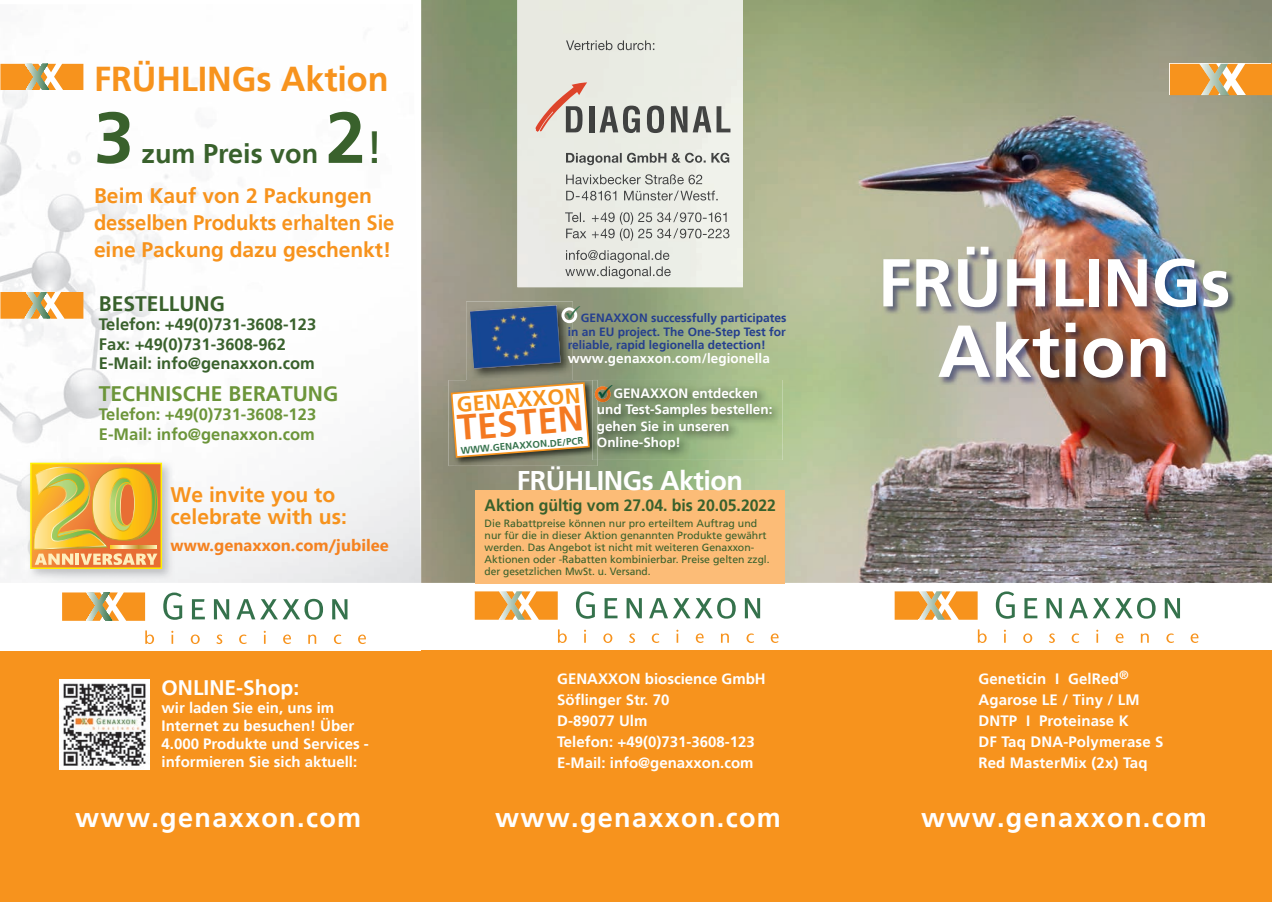
<style>
.page{position:relative;width:1272px;height:902px;background:#fff}
.page>*{position:absolute;margin:0;border:0;box-sizing:border-box;transform-origin:0 0}
.t1{font:700 73.5px "Frutiger LT";color:#fff}
.t2{font:700 72px "Frutiger LT";color:#39612c}
.t3{font:700 67.5px "Frutiger LT";color:#fff}
.t4{font:700 35.55px "Frutiger LT";color:#f47921}
.t5{font:700 34.5px "Frutiger LT";letter-spacing:-.005em;color:#f7931d}
.t6{font:700 27px "Frutiger LT";letter-spacing:.05em;color:#fff}
.t7{font:700 27px "Frutiger LT";letter-spacing:-.02em;color:#fff}
.t8{font:700 27px "Frutiger LT";color:#39612c}
.t9{font:700 21.45px "Frutiger LT";color:#f7931d}
.t10{font:700 21px/27px "Frutiger LT";letter-spacing:-.005em;color:#f7931d}
.t11{font:700 21px "Frutiger LT";color:#6c953a}
.t12{font:700 21px "Frutiger LT";color:#fff}
.t13{font:700 21px "Frutiger LT";color:#39612c}
.t14{font:700 16.5px/19.5px "Frutiger LT";color:#39612c}
.t15{font:700 16.5px/19.5px "Frutiger LT";color:#6c953a}
.t16{font:700 16.5px "Frutiger LT";color:#39612c;scale:.96 1}
.t17{font:700 16.5px "Segoe UI";letter-spacing:.005em;color:#f58220}
.t18{font:700 15px/21px "Frutiger LT";color:#fff}
.t19{font:700 13.5px/16.5px "Frutiger LT";color:#fff}
.t20{font:700 12px/13.5px "Frutiger LT";color:#253f8e;text-align:justify}
.t21{font:10.5px/12px "Frutiger LT";color:#39612c}
.t22{font:700 9.6px "Frutiger LT";color:#35724c}
.s1{font-weight:400;font-size:45px}
.s2{color:#35724c}
.s3{color:#064f37}
</style>
<div class="page">
<div style="left:421px;top:651px;width:850px;height:250px;background:#f7931d"></div>
<img style="left:0;top:63px;width:421px;height:520px">
<img style="left:421px;top:0;width:850px;height:583px">
<img style="left:882px;top:246px;width:355px;height:140px">
<svg style="left:475px;top:591px;width:82px;height:29px;background:#eea952"></svg>
<svg style="left:576px;top:591px;width:19px;height:27px"></svg>
<svg style="left:604px;top:598px;width:13px;height:20px"></svg>
<svg style="left:626px;top:598px;width:16px;height:20px"></svg>
<svg style="left:649px;top:597px;width:86px;height:21px"></svg>
<svg style="left:744px;top:598px;width:16px;height:20px"></svg>
<svg style="left:558px;top:629px;width:8px;height:14px"></svg>
<svg style="left:584px;top:629px;width:2px;height:13px"></svg>
<svg style="left:603px;top:633px;width:9px;height:10px"></svg>
<svg style="left:629px;top:633px;width:6px;height:10px"></svg>
<svg style="left:651px;top:633px;width:8px;height:10px"></svg>
<svg style="left:676px;top:629px;width:2px;height:13px"></svg>
<svg style="left:695px;top:633px;width:8px;height:10px"></svg>
<svg style="left:721px;top:633px;width:8px;height:9px"></svg>
<svg style="left:746px;top:633px;width:8px;height:10px"></svg>
<svg style="left:770px;top:633px;width:8px;height:10px"></svg>
<svg style="left:1169px;top:64px;width:102px;height:32px;background:#eca750"></svg>
<div style="left:475px;top:490px;width:309px;height:93px;background:#fcbc77"></div>
<svg style="left:894px;top:591px;width:83px;height:29px;background:#eeaa54"></svg>
<svg style="left:995px;top:591px;width:19px;height:27px"></svg>
<svg style="left:1024px;top:598px;width:13px;height:20px"></svg>
<svg style="left:1046px;top:598px;width:15px;height:20px"></svg>
<svg style="left:1069px;top:597px;width:86px;height:21px"></svg>
<svg style="left:1164px;top:598px;width:15px;height:20px"></svg>
<svg style="left:977px;top:629px;width:9px;height:14px"></svg>
<svg style="left:1003px;top:629px;width:2px;height:13px"></svg>
<svg style="left:1023px;top:633px;width:9px;height:10px"></svg>
<svg style="left:1049px;top:633px;width:5px;height:10px"></svg>
<svg style="left:1071px;top:633px;width:8px;height:10px"></svg>
<svg style="left:1096px;top:629px;width:2px;height:13px"></svg>
<svg style="left:1115px;top:633px;width:8px;height:10px"></svg>
<svg style="left:1140px;top:633px;width:8px;height:9px"></svg>
<svg style="left:1166px;top:633px;width:7px;height:10px"></svg>
<svg style="left:1190px;top:633px;width:8px;height:10px"></svg>
<hr style="left:1271px;top:64px;width:1px;height:31px;background:#f7931d">
<div style="left:517px;top:0;width:225px;height:287px;background:#eaebe4"></div>
<img style="left:589px;top:106px;width:5px;height:26px">
<img style="left:599px;top:106px;width:19px;height:26px">
<img style="left:623px;top:106px;width:17px;height:27px">
<img style="left:647px;top:106px;width:17px;height:27px">
<img style="left:671px;top:106px;width:16px;height:26px">
<img style="left:692px;top:106px;width:19px;height:26px">
<img style="left:716px;top:106px;width:14px;height:26px">
<img style="left:535px;top:82px;width:52px;height:50px">
<img style="left:575px;top:266px;width:95px;height:13px">
<img style="left:566px;top:250px;width:103px;height:13px">
<img style="left:566px;top:228px;width:163px;height:13px">
<img style="left:565px;top:212px;width:161px;height:13px">
<img style="left:566px;top:190px;width:149px;height:11px">
<img style="left:566px;top:174px;width:136px;height:10px">
<img style="left:566px;top:153px;width:163px;height:10px">
<img style="left:566px;top:40px;width:88px;height:10px">
<div style="left:0;top:651px;width:421px;height:250px;background:#f7931d"></div>
<svg style="left:62px;top:592px;width:83px;height:28px;background:#e7a54d"></svg>
<svg style="left:163px;top:592px;width:19px;height:27px"></svg>
<svg style="left:192px;top:599px;width:13px;height:20px"></svg>
<svg style="left:214px;top:599px;width:15px;height:20px"></svg>
<svg style="left:236px;top:598px;width:87px;height:21px"></svg>
<svg style="left:332px;top:599px;width:15px;height:20px"></svg>
<svg style="left:145px;top:630px;width:9px;height:14px"></svg>
<svg style="left:171px;top:630px;width:2px;height:13px"></svg>
<svg style="left:191px;top:634px;width:9px;height:10px"></svg>
<svg style="left:216px;top:634px;width:6px;height:10px"></svg>
<svg style="left:239px;top:634px;width:8px;height:10px"></svg>
<svg style="left:264px;top:630px;width:2px;height:13px"></svg>
<svg style="left:283px;top:634px;width:8px;height:10px"></svg>
<svg style="left:308px;top:634px;width:8px;height:9px"></svg>
<svg style="left:334px;top:634px;width:7px;height:10px"></svg>
<svg style="left:358px;top:634px;width:8px;height:10px"></svg>
<svg style="left:0;top:64px;width:83px;height:25px;background:#e8a44b"></svg>
<svg style="left:0;top:292px;width:83px;height:26px;background:#e7a44b"></svg>
<img style="left:60px;top:679px;width:89px;height:90px">
<img style="left:26px;top:459px;width:148px;height:122px">
<img style="left:30px;top:462px;width:132px;height:107px">
<img style="left:448px;top:380px;width:149px;height:86px">
<svg style="left:450px;top:382px;width:139px;height:76px"></svg>
<img style="left:597px;top:380px;width:185px;height:80px">
<img style="left:592px;top:380px;width:5px;height:80px">
<img style="left:595px;top:386px;width:15px;height:16px">
<img style="left:466px;top:301px;width:107px;height:80px">
<img style="left:470px;top:305px;width:90px;height:63px">
<svg style="left:561px;top:307px;width:16px;height:16px"></svg>
<h3 class="t5" style="left:94px;top:59px;width:296px">FRÜHLINGs Aktion</h3>
<h2 class="t2" style="left:94px;top:95px;width:42px">3</h2>
<h2 class="t2" style="left:326px;top:95px;width:59px">2<span class="s1">!</span></h2>
<h3 class="t10" style="left:94px;top:182px;width:302px">Beim Kauf von 2 Packungen desselben Produkts erhalten Sie eine Packung dazu geschenkt!</h3>
<h3 class="t13" style="left:99px;top:291px;width:128px">BESTELLUNG</h3>
<p class="t14" style="left:99px;top:315px;width:219px">Telefon: +49(0)731-3608-123<br>Fax: +49(0)731-3608-962<br>E-Mail: info@genaxxon.com</p>
<h3 class="t11" style="left:99px;top:381px;width:241px">TECHNISCHE BERATUNG</h3>
<p class="t15" style="left:99px;top:405px;width:219px">Telefon: +49(0)731-3608-123<br>E-Mail: info@genaxxon.com</p>
<h3 class="t8" style="left:142px;top:138px;width:178px">zum Preis von</h3>
<h3 class="t10" style="left:171px;top:483px;width:178px;line-height:22.5px">We invite you to celebrate with us:</h3>
<p class="t17" style="left:171px;top:530px;width:220px">www.genaxxon.com/jubilee</p>
<h3 class="t12" style="left:161px;top:675px;width:139px">ONLINE-Shop:</h3>
<p class="t18" style="left:161px;top:699px;width:209px;line-height:18px">wir laden Sie ein, uns im<br>Internet zu besuchen! Über<br>4.000 Produkte und Services - informieren Sie sich aktuell:</p>
<h3 class="t6" style="left:75px;top:801px;width:287px">www.genaxxon.com</h3>
<p class="t20" style="left:564px;top:311px;width:223px"><span class="s2">✓</span>GENAXXON successfully participates in an EU project. The One-Step Test for reliable, rapid legionella detection!</p>
<p class="t19" style="left:568px;top:350px;width:204px">www.genaxxon.com/legionella</p>
<h3 class="t9" style="left:455px;top:392px;width:126px;rotate:-5deg">GENAXXON</h3>
<h3 class="t4" style="left:456px;top:406px;width:128px;rotate:-4deg">TESTEN</h3>
<p class="t22" style="left:460px;top:445px;width:124px;rotate:-5deg">WWW.GENAXXON.DE/PCR</p>
<p class="t19" style="left:597px;top:385px;width:177px"><span class="s3">✓</span>GENAXXON entdecken und Test-Samples bestellen: gehen Sie in unseren<br>Online-Shop!</p>
<h3 class="t7" style="left:517px;top:465px;width:227px">FRÜHLINGs Aktion</h3>
<p class="t16" style="left:484px;top:495px;width:305px">Aktion gültig vom 27.04. bis 20.05.2022</p>
<p class="t21" style="left:484px;top:517px;width:286px">Die Rabattpreise können nur pro erteiltem Auftrag und nur für die in dieser Aktion genannten Produkte gewährt werden. Das Angebot ist nicht mit weiteren Genaxxon-Aktionen oder -Rabatten kombinierbar. Preise gelten zzgl. der gesetzlichen MwSt. u. Versand.</p>
<p class="t18" style="left:557px;top:667px;width:210px">GENAXXON bioscience GmbH<br>Söflinger Str. 70<br>D-89077 Ulm<br>Telefon: +49(0)731-3608-123<br>E-Mail: info@genaxxon.com</p>
<h3 class="t6" style="left:495px;top:801px;width:287px">www.genaxxon.com</h3>
<h3 class="t3" style="left:877px;top:243px;width:354px">FRÜHLINGs</h3>
<h1 class="t1" style="left:937px;top:308px;width:234px">Aktion</h1>
<p class="t18" style="left:978px;top:667px;width:187px">Geneticin I GelRed<sup>®<br></sup>Agarose LE / Tiny / LM<br>DNTP I Proteinase K<br>DF Taq DNA-Polymerase S<br>Red MasterMix (2x) Taq</p>
<h3 class="t6" style="left:921px;top:801px;width:287px">www.genaxxon.com</h3>
</div>
